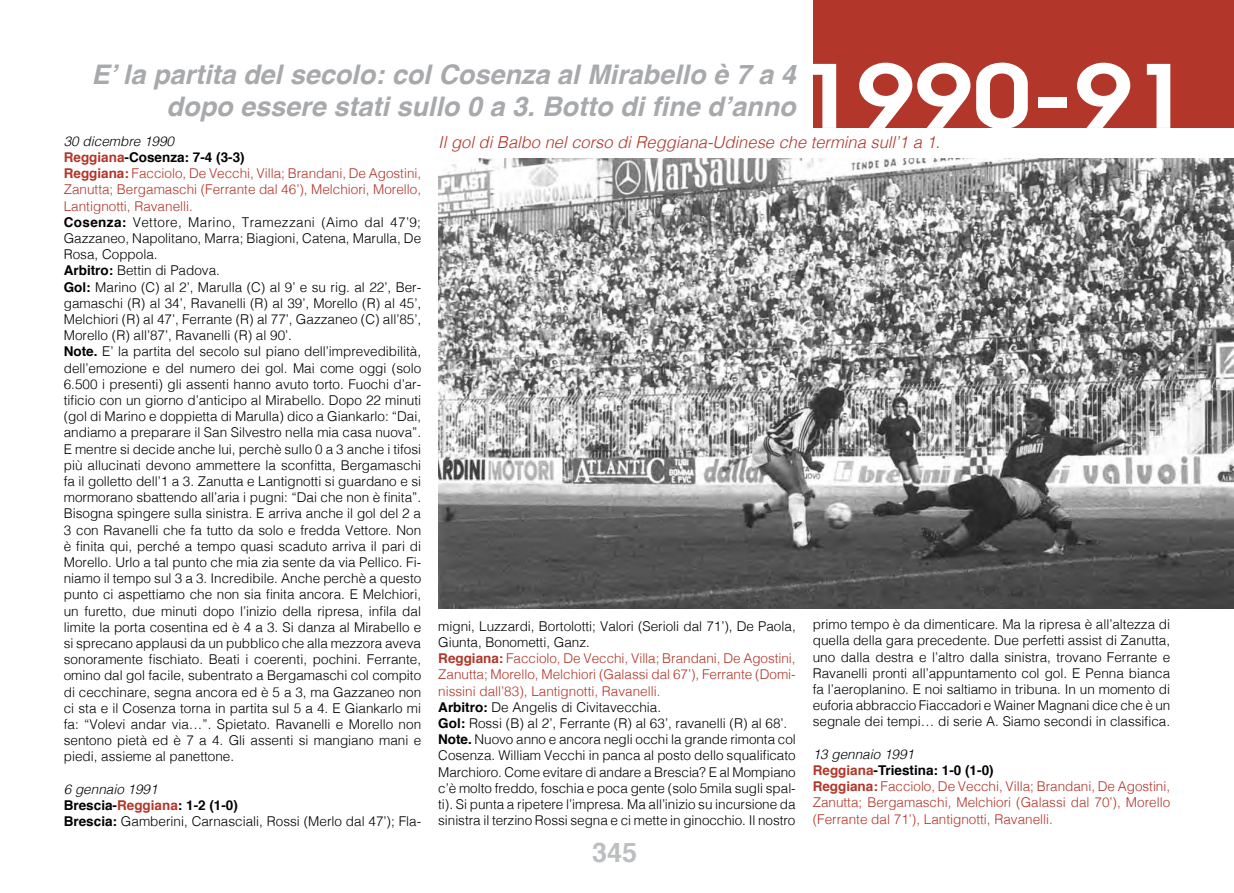
<style>
.page{position:relative;width:1234px;height:893px;background:#fff}
.page>*{position:absolute;margin:0;border:0;box-sizing:border-box;transform-origin:0 0}
.t1{font:600 86.55px "Avant Garde";color:#fff;scale:1.2 1}
.t2{font:italic 700 27px/32.4px "Helvetica";color:#a7a9ac;text-align:right}
.t3{font:700 27px "Helvetica";color:#bcbec0}
.t4{font:italic 300 16.5px "Helvetica";color:#b23629}
.t5{font:300 13.5px/16.2px "Helvetica";color:#000}
.t6{font:300 13.5px/16.2px "Helvetica";color:#b23629}
.s1{font-style:italic}
.s2{font-weight:700;color:#b23629}
.s3{font-weight:700}
.s4{color:#b23629}
.s5{font-style:italic;color:#000}
.s6{font-weight:700;color:#000}
</style>
<div class="page">
<div style="left:812px;top:0;width:421px;height:128px;background:#b23629"></div>
<img style="left:438px;top:158px;width:795px;height:450px">
<h1 class="t1" style="left:798px;top:40px;width:328px">1990-91</h1>
<h2 class="t2" style="left:91px;top:58px;width:705px">E’ la partita del secolo: col Cosenza al Mirabello è 7 a 4 dopo essere stati sullo 0 a 3. Botto di fine d’anno</h2>
<p class="t4" style="left:438px;top:128px;width:503px">Il gol di Balbo nel corso di Reggiana-Udinese che termina sull’1 a 1.</p>
<p class="t5" style="left:64px;top:132px;width:359px"><span class="s1">30 dicembre 1990<br></span><span class="s2">Reggiana</span><span class="s3">-Cosenza: 7-4 (3-3)<br></span><span class="s2">Reggiana:</span> <span class="s4">Facciolo, De Vecchi, Villa; Brandani, De Agostini, Zanutta; Bergamaschi (Ferrante dal 46’), Melchiori, Morello, Lantignotti, Ravanelli.<br></span><span class="s3">Cosenza:</span> Vettore, Marino, Tramezzani (Aimo dal 47’9; Gazzaneo, Napolitano, Marra; Biagioni, Catena, Marulla, De Rosa, Coppola.<br><span class="s3">Arbitro:</span> Bettin di Padova.<br><span class="s3">Gol:</span> Marino (C) al 2’, Marulla (C) al 9’ e su rig. al 22’, Ber&shy;gamaschi (R) al 34’, Ravanelli (R) al 39’, Morello (R) al 45’, Melchiori (R) al 47’, Ferrante (R) al 77’, Gazzaneo (C) all’85’, Morello (R) all’87’, Ravanelli (R) al 90’.<br><span class="s3">Note.</span> E’ la partita del secolo sul piano dell’imprevedibilità, dell’emozione e del numero dei gol. Mai come oggi (solo 6.500 i presenti) gli assenti hanno avuto torto. Fuochi d’ar&shy;tificio con un giorno d’anticipo al Mirabello. Dopo 22 minuti (gol di Marino e doppietta di Marulla) dico a Giankarlo: “Dai, andiamo a preparare il San Silvestro nella mia casa nuova”.<br>E mentre si decide anche lui, perchè sullo 0 a 3 anche i tifosi più allucinati devono ammettere la sconfitta, Bergamaschi fa il golletto dell’1 a 3. Zanutta e Lantignotti si guardano e si mormorano sbattendo all’aria i pugni: “Dai che non è finita”.<br>Bisogna spingere sulla sinistra. E arriva anche il gol del 2 a 3 con Ravanelli che fa tutto da solo e fredda Vettore. Non è finita qui, perché a tempo quasi scaduto arriva il pari di Morello. Urlo a tal punto che mia zia sente da via Pellico. Fi&shy;niamo il tempo sul 3 a 3. Incredibile. Anche perchè a questo punto ci aspettiamo che non sia finita ancora. E Melchiori, un furetto, due minuti dopo l’inizio della ripresa, infila dal limite la porta cosentina ed è 4 a 3. Si danza al Mirabello e si sprecano applausi da un pubblico che alla mezzora aveva sonoramente fischiato. Beati i coerenti, pochini. Ferrante, omino dal gol facile, subentrato a Bergamaschi col compito di cecchinare, segna ancora ed è 5 a 3, ma Gazzaneo non ci sta e il Cosenza torna in partita sul 5 a 4. E Giankarlo mi fa: “Volevi andar via…”. Spietato. Ravanelli e Morello non sentono pietà ed è 7 a 4. Gli assenti si mangiano mani e piedi, assieme al panettone.</p>
<p class="t5" style="left:64px;top:780px;width:359px"><span class="s1">6 gennaio 1991<br></span><span class="s3">Brescia-</span><span class="s2">Reggiana</span><span class="s3">: 1-2 (1-0)<br>Brescia:</span> Gamberini, Carnasciali, Rossi (Merlo dal 47’); Fla-</p>
<p class="t5" style="left:812px;top:615px;width:359px;text-align:justify">primo tempo è da dimenticare. Ma la ripresa è all’altezza di quella della gara precedente. Due perfetti assist di Zanutta, uno dalla destra e l’altro dalla sinistra, trovano Ferrante e Ravanelli pronti all’appuntamento col gol. E Penna bianca fa l’aeroplanino. E noi saltiamo in tribuna. In un momento di euforia abbraccio Fiaccadori e Wainer Magnani dice che è un segnale dei tempi… di serie A. Siamo secondi in classifica.</p>
<p class="t6" style="left:812px;top:745px;width:359px"><span class="s5">13 gennaio 1991<br></span><span class="s3">Reggiana</span><span class="s6">-Triestina: 1-0 (1-0)<br></span><span class="s3">Reggiana:</span> Facciolo, De Vecchi, Villa; Brandani, De Agostini, Zanutta; Bergamaschi, Melchiori (Galassi dal 70’), Morello (Ferrante dal 71’), Lantignotti, Ravanelli.</p>
<p class="t5" style="left:438px;top:617px;width:359px">migni, Luzzardi, Bortolotti; Valori (Serioli dal 71’), De Paola, Giunta, Bonometti, Ganz.<br><span class="s2">Reggiana:</span> <span class="s4">Facciolo, De Vecchi, Villa; Brandani, De Agostini, Zanutta; Morello, Melchiori (Galassi dal 67’), Ferrante (Domi&shy;nissini dall’83), Lantignotti, Ravanelli.<br></span><span class="s3">Arbitro:</span> De Angelis di Civitavecchia.<br><span class="s3">Gol:</span> Rossi (B) al 2’, Ferrante (R) al 63’, ravanelli (R) al 68’.<br><span class="s3">Note.</span> Nuovo anno e ancora negli occhi la grande rimonta col Cosenza. William Vecchi in panca al posto dello squalificato Marchioro. Come evitare di andare a Brescia? E al Mompiano c’è molto freddo, foschia e poca gente (solo 5mila sugli spal&shy;ti). Si punta a ripetere l’impresa. Ma all’inizio su incursione da sinistra il terzino Rossi segna e ci mette in ginocchio. Il nostro</p>
<h2 class="t3" style="left:592px;top:831px;width:47px">345</h2>
</div>
